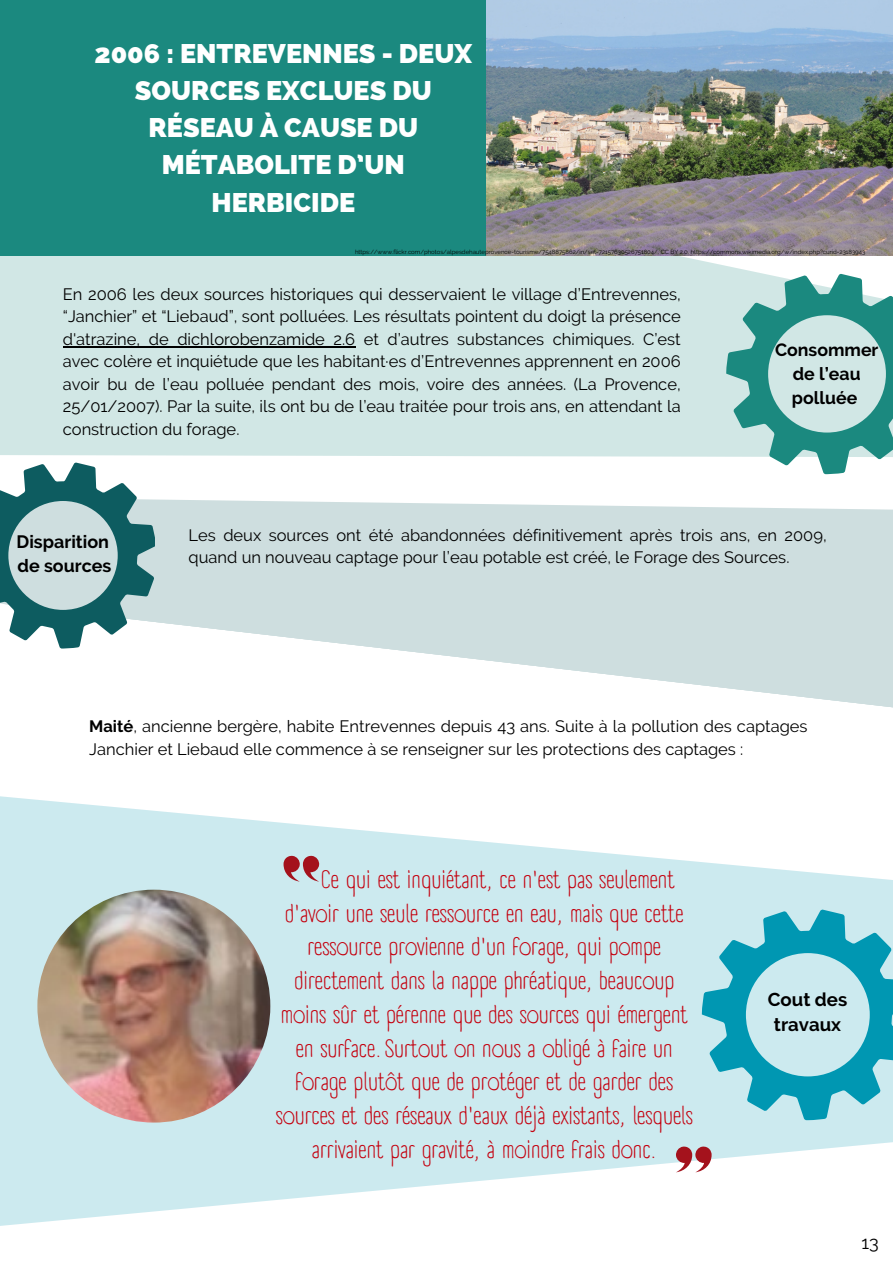
<style>
.page{position:relative;width:893px;height:1264px;background:#fff}
.page>*{position:absolute;margin:0;border:0;box-sizing:border-box;transform-origin:0 0}
.t1{font:800 27px/37px "Raleway";color:#fff;text-align:center}
.t2{font:24.45px "A Day Without Sun Text";color:#c4000e}
.t3{font:700 18.6px/25px "Raleway";color:#000;text-align:center}
.t4{font:18px "Raleway";color:#000}
.t5{font:700 17.85px "Raleway";color:#000}
.t6{font:700 17.7px/23.9px "Raleway";color:#000;text-align:center}
.t7{font:16.5px/22.5px "Raleway";color:#000}
.t8{font:6px "Raleway";color:#000}
.s1{font-weight:700}
</style>
<div class="page">
<div style="left:60px;top:499px;width:832px;height:150px;background:#cededf"></div>
<div style="left:0;top:255px;width:892px;height:202px;background:#d1e7e5"></div>
<svg style="left:726px;top:274px;width:166px;height:200px;background:#8ec4bf"></svg>
<svg style="left:89px;top:616px;width:803px;height:92px;fill:#d6e3e4"></svg>
<svg style="left:0;top:796px;width:892px;height:430px;fill:#cceaef"></svg>
<svg style="left:0;top:462px;width:154px;height:186px"></svg>
<div style="left:0;top:0;width:892px;height:255px;background:#1b897f"></div>
<img style="left:487px;top:0;width:405px;height:255px">
<svg style="left:701px;top:909px;width:191px;height:211px;background:#7bc9d6"></svg>
<img style="left:37px;top:889px;width:233px;height:233px;border-radius:50%">
<svg style="left:283px;top:855px;width:36px;height:26px"></svg>
<svg style="left:675px;top:1146px;width:36px;height:26px"></svg>
<hr style="left:63px;top:346px;width:292px;height:1px;background:#000">
<p class="t1" style="left:94px;top:35px;width:379px">2006 : ENTREVENNES - DEUX<br>SOURCES EXCLUES DU<br>RÉSEAU À CAUSE DU<br>MÉTABOLITE D’UN<br>HERBICIDE</p>
<p class="t8" style="left:355px;top:248px;width:511px">https://www.flickr.com/photos/alpesdehauteprovence-tourisme/7548875862/in/set-72157630526751804/, CC BY 2.0, https://commons.wikimedia.org/w/index.php?curid=23183943</p>
<p class="t7" style="left:63px;top:283px;width:619px;text-align:justify">En 2006 les deux sources historiques qui desservaient le village d’Entrevennes, “Janchier” et “Liebaud”, sont polluées. Les résultats pointent du doigt la présence d'atrazine, de dichlorobenzamide 2.6 et d’autres substances chimiques. C’est avec colère et inquiétude que les habitant·es d’Entrevennes apprennent en 2006 avoir bu de l’eau polluée pendant des mois, voire des années. (La Provence, 25/01/2007). Par la suite, ils ont bu de l’eau traitée pour trois ans, en attendant la construction du forage.</p>
<p class="t6" style="left:775px;top:338px;width:105px">Consommer de l’eau polluée</p>
<p class="t5" style="left:17px;top:531px;width:94px">Disparition</p>
<p class="t5" style="left:17px;top:555px;width:95px">de sources</p>
<p class="t7" style="left:189px;top:524px;width:639px">Les deux sources ont été abandonnées définitivement après trois ans, en 2009, quand un nouveau captage pour l’eau potable est créé, le Forage des Sources.</p>
<p class="t7" style="left:89px;top:715px;width:719px"><span class="s1">Maité</span>, ancienne bergère, habite Entrevennes depuis 43 ans. Suite à la pollution des captages<br>Janchier et Liebaud elle commence à se renseigner sur les protections des captages :</p>
<p class="t2" style="left:321px;top:864px;width:355px">Ce qui est inquiétant, ce n'est pas seulement</p>
<p class="t2" style="left:285px;top:898px;width:400px">d'avoir une seule ressource en eau, mais que cette</p>
<p class="t2" style="left:307px;top:932px;width:355px">ressource provienne d'un forage, qui pompe</p>
<p class="t2" style="left:294px;top:965px;width:381px">directement dans la nappe phréatique, beaucoup</p>
<p class="t2" style="left:281px;top:999px;width:408px">moins sûr et pérenne que des sources qui émergent</p>
<p class="t2" style="left:296px;top:1033px;width:378px">en surface.Surtout on nous a obligé à faire un</p>
<p class="t2" style="left:295px;top:1067px;width:379px">forage plutôt que de protéger et de garder des</p>
<p class="t2" style="left:275px;top:1100px;width:418px">sources et des réseaux d'eaux déjà existants, lesquels</p>
<p class="t2" style="left:312px;top:1134px;width:346px">arrivaient par gravité, à moindre frais donc.</p>
<p class="t3" style="left:767px;top:987px;width:81px">Cout des travaux</p>
<p class="t4" style="left:861px;top:1231px;width:19px">13</p>
</div>
